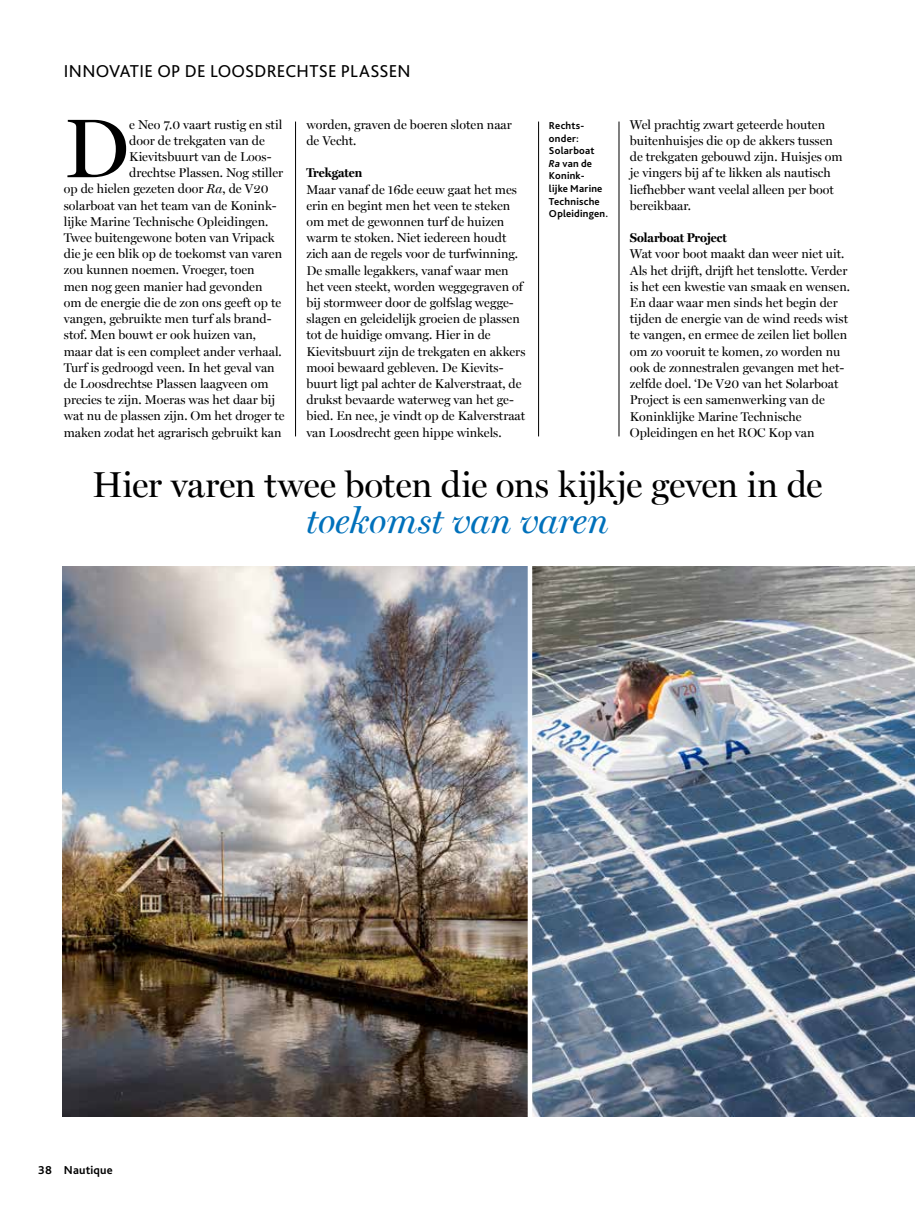
<style>
.page{position:relative;width:915px;height:1212px;background:#fff}
.page>*{position:absolute;margin:0;border:0;box-sizing:border-box;transform-origin:0 0}
.t1{font:83.85px "Miller Display";color:#000}
.t2{font:36px "Miller Display";letter-spacing:-.01em;color:#000}
.t3{font:italic 36px "Miller Display";letter-spacing:-.005em;color:#0071bb}
.t4{font:18px "Bliss Pro";letter-spacing:.01em;color:#000}
.t5{font:12.75px/16.2px "Miller Display";color:#000}
.t6{font:700 12.75px "Miller Display";color:#000}
.t7{font:700 12px "Bliss Pro";letter-spacing:.015em;color:#000}
.t8{font:700 10.5px/12.6px "Bliss Pro";letter-spacing:.02em;color:#000}
.s1{font-style:italic}
</style>
<div class="page">
<hr style="left:538px;top:122px;width:1px;height:314px;background:#000">
<hr style="left:295px;top:122px;width:1px;height:314px;background:#000">
<hr style="left:618px;top:122px;width:1px;height:314px;background:#000">
<img style="left:63px;top:566px;width:851px;height:551px">
<div style="left:527px;top:554px;width:5px;height:579px;background:#fff"></div>
<h3 class="t4" style="left:64px;top:59px;width:348px">INNOVATIE OP DE LOOSDRECHTSE PLASSEN</h3>
<h1 class="t1" style="left:64px;top:99px;width:67px">D</h1>
<p class="t5" style="left:129px;top:116px;width:154px">e Neo 7.0 vaart rustig en stil</p>
<p class="t5" style="left:129px;top:132px;width:137px">door de trekgaten van de</p>
<p class="t5" style="left:129px;top:148px;width:144px">Kievitsbuurt van de Loos-</p>
<p class="t5" style="left:129px;top:165px;width:155px">drechtse Plassen. Nog stiller</p>
<p class="t5" style="left:64px;top:181px;width:206px">op de hielen gezeten door <span class="s1">Ra</span>, de V20</p>
<p class="t5" style="left:64px;top:197px;width:214px">solarboat van het team van de Konink-</p>
<p class="t5" style="left:64px;top:213px;width:206px">lijke Marine Technische Opleidingen.</p>
<p class="t5" style="left:64px;top:229px;width:212px">Twee buitengewone boten van Vripack</p>
<p class="t5" style="left:64px;top:246px;width:220px">die je een blik op de toekomst van varen</p>
<p class="t5" style="left:64px;top:262px;width:192px">zou kunnen noemen. Vroeger, toen</p>
<p class="t5" style="left:64px;top:278px;width:200px">men nog geen manier had gevonden</p>
<p class="t5" style="left:64px;top:294px;width:219px">om de energie die de zon ons geeft op te</p>
<p class="t5" style="left:64px;top:310px;width:209px">vangen, gebruikte men turf als brand-</p>
<p class="t5" style="left:64px;top:327px;width:194px">stof. Men bouwt er ook huizen van,</p>
<p class="t5" style="left:64px;top:343px;width:219px">maar dat is een compleet ander verhaal.</p>
<p class="t5" style="left:64px;top:359px;width:212px">Turf is gedroogd veen. In het geval van</p>
<p class="t5" style="left:64px;top:375px;width:206px">de Loosdrechtse Plassen laagveen om</p>
<p class="t5" style="left:64px;top:391px;width:213px">precies te zijn. Moeras was het daar bij</p>
<p class="t5" style="left:64px;top:408px;width:222px">wat nu de plassen zijn. Om het droger te</p>
<p class="t5" style="left:64px;top:424px;width:219px">maken zodat het agrarisch gebruikt kan</p>
<p class="t5" style="left:306px;top:116px;width:207px">worden, graven de boeren sloten naar de Vecht.</p>
<p class="t6" style="left:306px;top:165px;width:57px">Trekgaten</p>
<p class="t5" style="left:306px;top:181px;width:220px">Maar vanaf de 16de eeuw gaat het mes erin en begint men het veen te steken om met de gewonnen turf de huizen warm te stoken. Niet iedereen houdt zich aan de regels voor de turfwinning.<br>De smalle legakkers, vanaf waar men het veen steekt, worden weggegraven of bij stormweer door de golfslag wegge&shy;slagen en geleidelijk groeien de plassen tot de huidige omvang. Hier in de Kievitsbuurt zijn de trekgaten en akkers mooi bewaard gebleven. De Kievits&shy;buurt ligt pal achter de Kalverstraat, de drukst bevaarde waterweg van het ge&shy;bied. En nee, je vindt op de Kalverstraat van Loosdrecht geen hippe winkels.</p>
<p class="t8" style="left:549px;top:119px;width:61px">Rechts&shy;onder:<br>Solarboat<br><span class="s1">Ra</span> van de<br>Konink-<br>lijke Marine<br>Technische<br>Opleidingen.</p>
<p class="t5" style="left:629px;top:116px;width:214px">Wel prachtig zwart geteerde houten buitenhuisjes die op de akkers tussen de trekgaten gebouwd zijn. Huisjes om je vingers bij af te likken als nautisch liefhebber want veelal alleen per boot bereikbaar.</p>
<p class="t6" style="left:629px;top:230px;width:99px">Solarboat Project</p>
<p class="t5" style="left:629px;top:246px;width:221px">Wat voor boot maakt dan weer niet uit.<br>Als het drijft, drijft het tenslotte. Verder is het een kwestie van smaak en wensen.<br>En daar waar men sinds het begin der tijden de energie van de wind reeds wist te vangen, en ermee de zeilen liet bollen om zo vooruit te komen, zo worden nu ook de zonnestralen gevangen met het&shy;zelfde doel. ‘De V20 van het Solarboat Project is een samenwerking van de Koninklijke Marine Technische Opleidingen en het ROC Kop van</p>
<h2 class="t2" style="left:92px;top:464px;width:731px">Hier varen twee boten die ons kijkje geven in de</h2>
<h2 class="t3" style="left:306px;top:500px;width:304px">toekomst van varen</h2>
<p class="t7" style="left:38px;top:1162px;width:76px">38 Nautique</p>
</div>
